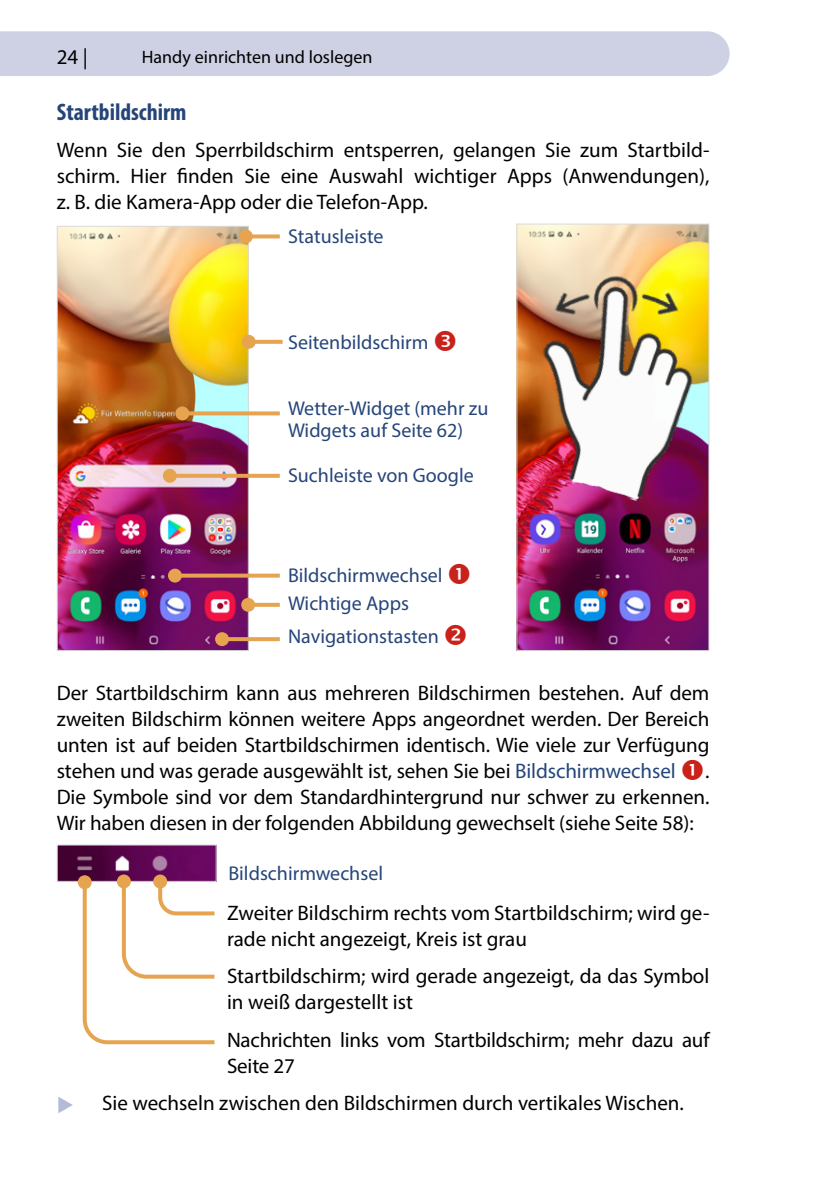
<style>
.page{position:relative;width:840px;height:1191px;background:#fff}
.page>*{position:absolute;margin:0;border:0;box-sizing:border-box;transform-origin:0 0}
.Ueberschrift_3{font:700 condensed 24px "Myriad Pro";color:#254579}
.Grundtext{font:21px/26px "Myriad Pro";color:#000;text-align:justify}
.Marginaltext{font:20px/22px "Myriad Pro";color:#254579}
.t1{font:18px "Myriad Pro";color:#000}
.s1{color:#254579}
</style>
<div class="page">
<div style="left:0;top:31px;width:729px;height:45px;background:#cdd1e3"></div>
<img style="left:59px;top:228px;width:188px;height:421px">
<div style="left:57px;top:226px;width:192px;height:425px;border:1px solid #dadada"></div>
<img style="left:518px;top:225px;width:189px;height:424px">
<img style="left:59px;top:846px;width:155px;height:34px">
<div style="left:57px;top:844px;width:159px;height:38px;border:1px solid #dadada"></div>
<svg style="left:253px;top:234px;width:26px;height:4px"></svg>
<div style="left:239px;top:229px;width:14px;height:14px;background:#e6a450;border-radius:50%"></div>
<svg style="left:189px;top:411px;width:90px;height:4px"></svg>
<div style="left:175px;top:406px;width:14px;height:14px;background:#e6a450;border-radius:50%"></div>
<svg style="left:177px;top:474px;width:102px;height:4px"></svg>
<div style="left:163px;top:469px;width:14px;height:14px;background:#e6a450;border-radius:50%"></div>
<svg style="left:182px;top:573px;width:97px;height:4px"></svg>
<div style="left:168px;top:568px;width:14px;height:14px;background:#e6a450;border-radius:50%"></div>
<svg style="left:255px;top:603px;width:24px;height:4px"></svg>
<div style="left:241px;top:598px;width:14px;height:14px;background:#e6a450;border-radius:50%"></div>
<svg style="left:229px;top:637px;width:50px;height:4px"></svg>
<div style="left:215px;top:632px;width:14px;height:14px;background:#e6a450;border-radius:50%"></div>
<img style="left:516px;top:249px;width:194px;height:258px">
<svg style="left:255px;top:340px;width:27px;height:4px"></svg>
<div style="left:242px;top:335px;width:13px;height:14px;background:#e6a450;border-radius:50%"></div>
<svg style="left:153px;top:874px;width:14px;height:14px"></svg>
<svg style="left:117px;top:874px;width:14px;height:14px"></svg>
<svg style="left:81px;top:877px;width:136px;height:168px"></svg>
<div style="left:78px;top:875px;width:14px;height:14px;background:#e6a450;border-radius:50%"></div>
<p class="Grundtext" style="left:57px;top:43px;width:33px">24 |</p>
<p class="t1" style="left:142px;top:45px;width:232px">Handy einrichten und loslegen</p>
<p class="Ueberschrift_3" style="left:57px;top:97px;width:131px">Startbildschirm</p>
<p class="Grundtext" style="left:57px;top:137px;width:653px">Wenn Sie den Sperrbildschirm entsperren, gelangen Sie zum Startbild&shy;schirm. Hier finden Sie eine Auswahl wichtiger Apps (Anwendungen), z. B. die Kamera-App oder die Telefon-App.</p>
<p class="Marginaltext" style="left:288px;top:225px;width:97px">Statusleiste</p>
<p class="Marginaltext" style="left:288px;top:330px;width:142px">Seitenbildschirm</p>
<p class="Marginaltext" style="left:288px;top:397px;width:202px">Wetter-Widget (mehr zu<br>Widgets auf Seite 62)</p>
<p class="Marginaltext" style="left:288px;top:464px;width:187px">Suchleiste von Google</p>
<p class="Marginaltext" style="left:288px;top:564px;width:156px">Bildschirmwechsel</p>
<p class="Marginaltext" style="left:288px;top:591px;width:122px">Wichtige Apps</p>
<p class="Marginaltext" style="left:288px;top:625px;width:152px">Navigationstasten</p>
<p class="Grundtext" style="left:57px;top:680px;width:654px">Der Startbildschirm kann aus mehreren Bildschirmen bestehen. Auf dem zweiten Bildschirm können weitere Apps angeordnet werden. Der Bereich unten ist auf beiden Startbildschirmen identisch. Wie viele zur Verfügung stehen und was gerade ausgewählt ist, sehen Sie bei <span class="s1">Bildschirmwechsel</span></p>
<p class="Grundtext" style="left:57px;top:758px;width:654px;text-indent:648px">.<br>Die Symbole sind vor dem Standardhintergrund nur schwer zu erkennen.<br>Wir haben diesen in der folgenden Abbildung gewechselt (siehe Seite 58):</p>
<p class="Marginaltext" style="left:228px;top:861px;width:156px">Bildschirmwechsel</p>
<p class="Grundtext" style="left:227px;top:899px;width:483px">Zweiter Bildschirm rechts vom Startbildschirm; wird ge&shy;rade nicht angezeigt, Kreis ist grau</p>
<p class="Grundtext" style="left:227px;top:962px;width:483px">Startbildschirm; wird gerade angezeigt, da das Symbol in weiß dargestellt ist</p>
<p class="Grundtext" style="left:227px;top:1026px;width:483px">Nachrichten links vom Startbildschirm; mehr dazu auf<br>Seite 27</p>
<p class="Grundtext" style="left:102px;top:1089px;width:583px">Sie wechseln zwischen den Bildschirmen durch vertikales Wischen.</p>
</div>
